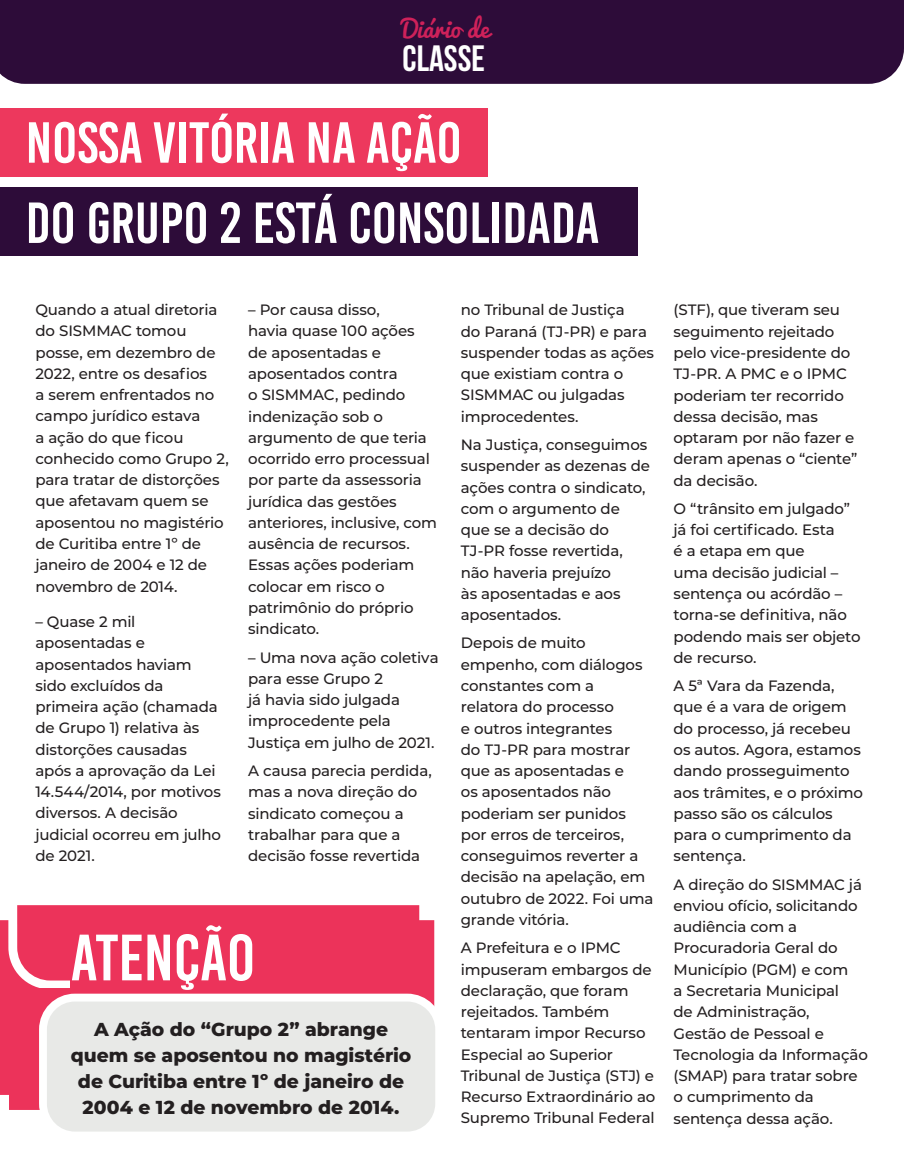
<style>
.page{position:relative;width:904px;height:1170px;background:#fff}
.page>*{position:absolute;margin:0;border:0;box-sizing:border-box;transform-origin:0 0}
.t1{font:65.25px "Bebas Kai";color:#fff}
.t2{font:57.75px/80.2px "Bebas Kai";color:#fff}
.t3{font:700 36.62px "Bebas Neue";color:#fff}
.t4{font:24.25px "Pacifico";color:#cf215a}
.t5{font:800 18.75px/26.2px "Montserrat";color:#231f20;text-align:center}
.t6{font:500 15px/21.2px "Montserrat";letter-spacing:-.01em;color:#231f20}
</style>
<div class="page">
<div style="left:0;top:0;width:904px;height:84px;background:#2d0c39"></div>
<div style="left:0;top:187px;width:637px;height:69px;background:#2d0c39"></div>
<div style="left:0;top:108px;width:487px;height:69px;background:#ed385d"></div>
<div style="left:0;top:905px;width:434px;height:204px;background:#ec335a"></div>
<svg style="left:0;top:905px;width:69px;height:82px"></svg>
<div style="left:43px;top:997px;width:396px;height:138px;background:#e8e9e7;border-radius:32px"></div>
<div style="left:39px;top:993px;width:404px;height:146px;border:8px solid #fff;border-radius:32px"></div>
<h3 class="t4" style="left:402px;top:15px;width:89px">Diário de</h3>
<h3 class="t3" style="left:402px;top:38px;width:84px">CLASSE</h3>
<h2 class="t2" style="left:26px;top:103px;width:575px">NOSSA VITÓRIA NA AÇÃO<br>DO GRUPO 2 ESTÁ CONSOLIDADA</h2>
<p class="t6" style="left:35px;top:298px;width:195px">Quando a atual diretoria do SISMMAC tomou posse, em dezembro de<br>2022, entre os desafios<br>a serem enfrentados no campo jurídico estava<br>a ação do que ficou conhecido como Grupo 2, para tratar de distorções que afetavam quem se aposentou no magistério de Curitiba entre 1º de janeiro de 2004 e 12 de novembro de 2014.</p>
<p class="t6" style="left:35px;top:610px;width:187px">– Quase 2 mil aposentadas e aposentados haviam sido excluídos da primeira ação (chamada de Grupo 1) relativa às distorções causadas após a aprovação da Lei<br>14.544/2014, por motivos diversos. A decisão judicial ocorreu em julho de 2021.</p>
<p class="t6" style="left:248px;top:298px;width:190px">– Por causa disso,<br>havia quase 100 ações de aposentadas e aposentados contra<br>o SISMMAC, pedindo indenização sob o argumento de que teria ocorrido erro processual por parte da assessoria jurídica das gestões anteriores, inclusive, com ausência de recursos.<br>Essas ações poderiam colocar em risco o patrimônio do próprio sindicato.</p>
<p class="t6" style="left:248px;top:646px;width:192px">– Uma nova ação coletiva para esse Grupo 2<br>já havia sido julgada improcedente pela<br>Justiça em julho de 2021.</p>
<p class="t6" style="left:248px;top:759px;width:185px">A causa parecia perdida, mas a nova direção do sindicato começou a trabalhar para que a decisão fosse revertida</p>
<h1 class="t1" style="left:71px;top:922px;width:186px">ATENÇÃO</h1>
<p class="t5" style="left:71px;top:1014px;width:342px">A Ação do “Grupo 2” abrange quem se aposentou no magistério de Curitiba entre 1º de janeiro de<br>2004 e 12 de novembro de 2014.</p>
<p class="t6" style="left:461px;top:299px;width:195px">no Tribunal de Justiça<br>do Paraná (TJ-PR) e para suspender todas as ações que existiam contra o<br>SISMMAC ou julgadas improcedentes.</p>
<p class="t6" style="left:461px;top:433px;width:191px">Na Justiça, conseguimos suspender as dezenas de ações contra o sindicato, com o argumento de que se a decisão do<br>TJ-PR fosse revertida, não haveria prejuízo<br>às aposentadas e aos aposentados.</p>
<p class="t6" style="left:461px;top:632px;width:194px">Depois de muito empenho, com diálogos constantes com a relatora do processo<br>e outros integrantes<br>do TJ-PR para mostrar que as aposentadas e<br>os aposentados não poderiam ser punidos por erros de terceiros, conseguimos reverter a decisão na apelação, em outubro de 2022. Foi uma grande vitória.</p>
<p class="t6" style="left:461px;top:936px;width:196px">A Prefeitura e o IPMC impuseram embargos de declaração, que foram rejeitados. Também tentaram impor Recurso<br>Especial ao Superior<br>Tribunal de Justiça (STJ) e<br>Recurso Extraordinário ao<br>Supremo Tribunal Federal</p>
<p class="t6" style="left:673px;top:299px;width:185px">(STF), que tiveram seu seguimento rejeitado pelo vice-presidente do<br>TJ-PR. A PMC e o IPMC poderiam ter recorrido dessa decisão, mas optaram por não fazer e deram apenas o “ciente” da decisão.</p>
<p class="t6" style="left:673px;top:497px;width:188px">O “trânsito em julgado” já foi certificado. Esta<br>é a etapa em que<br>uma decisão judicial – sentença ou acórdão – torna-se definitiva, não podendo mais ser objeto de recurso.</p>
<p class="t6" style="left:673px;top:674px;width:191px">A 5ª Vara da Fazenda, que é a vara de origem do processo, já recebeu os autos. Agora, estamos dando prosseguimento aos trâmites, e o próximo passo são os cálculos para o cumprimento da sentença.</p>
<p class="t6" style="left:673px;top:873px;width:196px">A direção do SISMMAC já enviou ofício, solicitando audiência com a<br>Procuradoria Geral do<br>Município (PGM) e com<br>a Secretaria Municipal<br>de Administração,<br>Gestão de Pessoal e<br>Tecnologia da Informação (SMAP) para tratar sobre o cumprimento da sentença dessa ação.</p>
</div>
